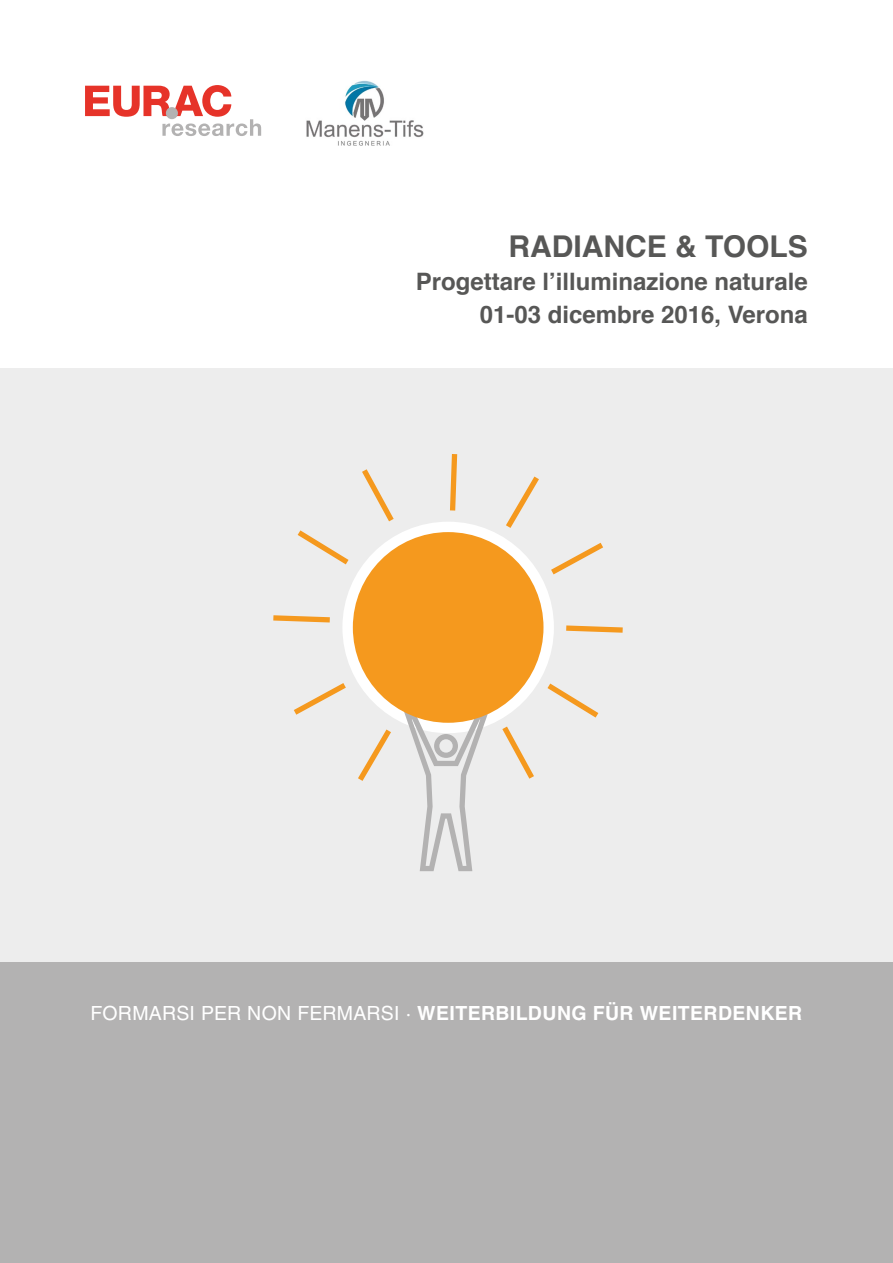
<style>
.page{position:relative;width:893px;height:1263px;background:#fff}
.page>*{position:absolute;margin:0;border:0;box-sizing:border-box;transform-origin:0 0}
.t1{font:700 30px "Helvetica";color:#575756}
.t2{font:700 24px/33.3px "Helvetica";color:#575756;text-align:right}
.t3{font:700 19.5px "Helvetica LT Std";letter-spacing:.02em;color:#fff}
.s1{font-weight:400}
</style>
<div class="page">
<svg style="left:85px;top:85px;width:176px;height:51px"></svg>
<div style="left:166px;top:107px;width:12px;height:12px;background:#b3b2b2;border-radius:50%"></div>
<div style="left:0;top:369px;width:893px;height:594px;background:#ededed"></div>
<div style="left:0;top:962px;width:893px;height:301px;background:#b3b2b2"></div>
<img style="left:306px;top:81px;width:118px;height:65px">
<div style="left:342px;top:522px;width:212px;height:211px;background:#fff;border-radius:50%"></div>
<svg style="left:404px;top:712px;width:84px;height:159px"></svg>
<svg style="left:566px;top:625px;width:57px;height:8px"></svg>
<svg style="left:273px;top:615px;width:57px;height:7px"></svg>
<svg style="left:547px;top:683px;width:51px;height:34px"></svg>
<svg style="left:298px;top:530px;width:50px;height:34px"></svg>
<svg style="left:502px;top:726px;width:32px;height:53px"></svg>
<svg style="left:362px;top:469px;width:32px;height:52px"></svg>
<svg style="left:450px;top:454px;width:7px;height:57px"></svg>
<svg style="left:358px;top:729px;width:33px;height:52px"></svg>
<svg style="left:506px;top:476px;width:33px;height:52px"></svg>
<svg style="left:294px;top:683px;width:52px;height:32px"></svg>
<svg style="left:551px;top:543px;width:52px;height:31px"></svg>
<div style="left:353px;top:532px;width:190px;height:191px;background:#f5991e;border-radius:50%"></div>
<p class="t1" style="left:508px;top:222px;width:301px">RADIANCE &amp; TOOLS</p>
<p class="t2" style="left:416px;top:265px;width:394px">Progettare l’illuminazione naturale<br>01-03 dicembre 2016, Verona</p>
<p class="t3" style="left:91px;top:1001px;width:713px"><span class="s1">FORMARSI PER NON FERMARSI ·</span> WEITERBILDUNG FÜR WEITERDENKER</p>
</div>
